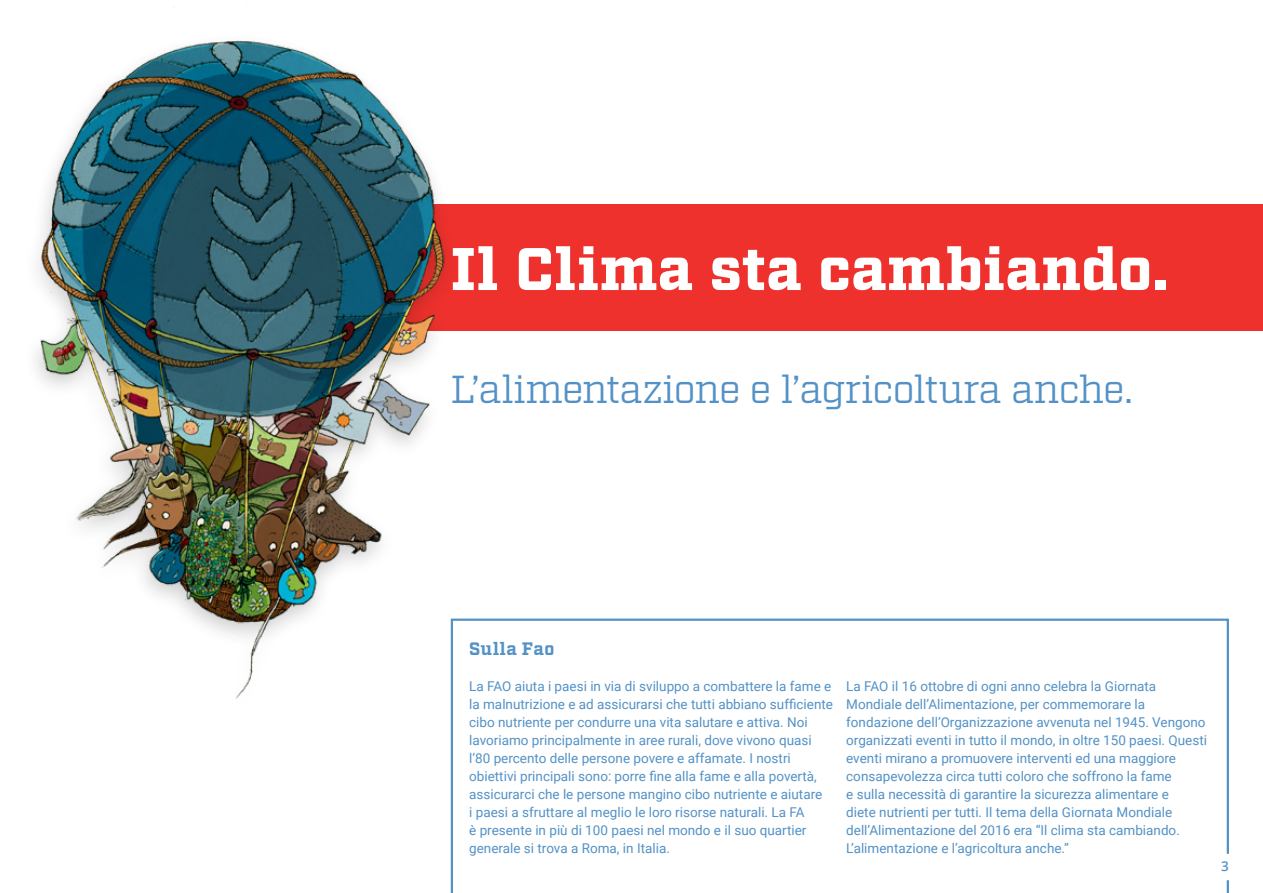
<style>
.page{position:relative;width:1263px;height:893px;background:#fff}
.page>*{position:absolute;margin:0;border:0;box-sizing:border-box;transform-origin:0 0}
.t1{font:900 60px "Factoria";color:#fff}
.t2{font:39px "Factoria";letter-spacing:-.02em;color:#5391c6}
.t3{font:700 18px "Factoria";letter-spacing:.015em;color:#5391c6}
.t4{font:13.5px/18px "Roboto";color:#5391c6}
.t5{font:600 13.5px "Open Sans";color:#5391c6}
</style>
<div class="page">
<div style="left:200px;top:205px;width:1063px;height:126px;background:#ee312d"></div>
<svg style="left:450px;top:618px;width:779px;height:275px"></svg>
<div style="left:22px;top:31px;width:437px;height:688px;background:#000;opacity:.2"></div>
<img style="left:22px;top:7px;width:429px;height:707px">
<h1 class="t1" style="left:451px;top:233px;width:719px">Il Clima sta cambiando.</h1>
<h2 class="t2" style="left:451px;top:366px;width:684px">L’alimentazione e l’agricoltura anche.</h2>
<h3 class="t3" style="left:469px;top:637px;width:87px">Sulla Fao</h3>
<p class="t4" style="left:469px;top:676px;width:365px">La FAO aiuta i paesi in via di sviluppo a combattere la fame e la malnutrizione e ad assicurarsi che tutti abbiano sufficiente cibo nutriente per condurre una vita salutare e attiva. Noi lavoriamo principalmente in aree rurali, dove vivono quasi l’80 percento delle persone povere e affamate. I nostri obiettivi principali sono: porre fine alla fame e alla povertà, assicurarci che le persone mangino cibo nutriente e aiutare<br>i paesi a sfruttare al meglio le loro risorse naturali. La FA<br>è presente in più di 100 paesi nel mondo e il suo quartier generale si trova a Roma, in Italia.</p>
<p class="t4" style="left:846px;top:676px;width:362px">La FAO il 16 ottobre di ogni anno celebra la Giornata Mondiale dell’Alimentazione, per commemorare la fondazione dell’Organizzazione avvenuta nel 1945. Vengono organizzati eventi in tutto il mondo, in oltre 150 paesi. Questi eventi mirano a promuovere interventi ed una maggiore consapevolezza circa tutti coloro che soffrono la fame<br>e sulla necessità di garantire la sicurezza alimentare e<br>diete nutrienti per tutti. Il tema della Giornata Mondiale dell’Alimentazione del 2016 era “Il clima sta cambiando.<br>L’alimentazione e l’agricoltura anche.”</p>
<p class="t5" style="left:1221px;top:856px;width:9px">3</p>
</div>
